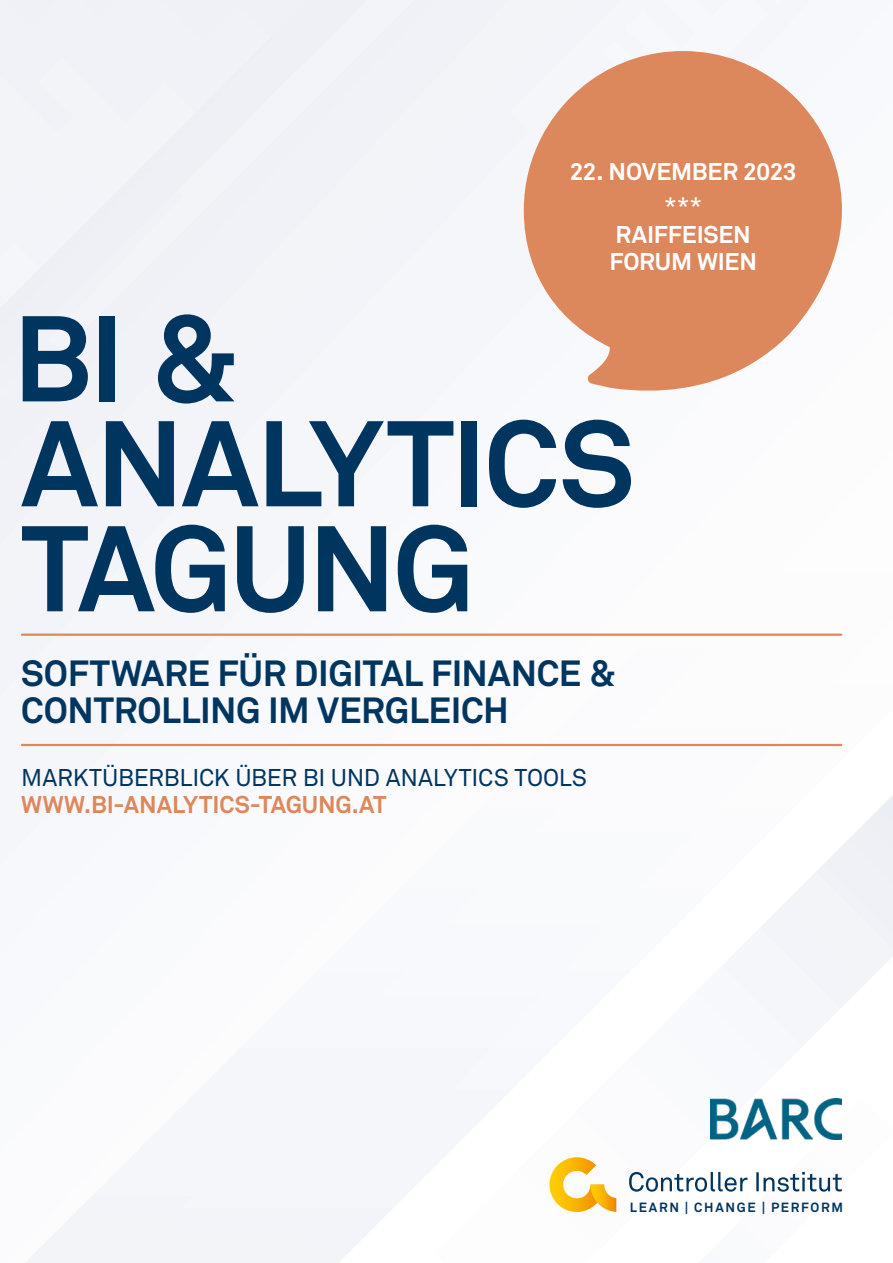
<style>
.page{position:relative;width:893px;height:1263px;background:#fff}
.page>*{position:absolute;margin:0;border:0;box-sizing:border-box;transform-origin:0 0}
.t1{font:700 120px/105px "Akkurat Pro";letter-spacing:-.025em;color:#003560}
.t2{font:700 36px/37.5px "Akkurat Pro";letter-spacing:-.01em;color:#003560}
.t3{font:24px "Akkurat Pro";letter-spacing:-.015em;color:#003560}
.t4{font:700 24px/27px "Akkurat Pro";letter-spacing:-.01em;color:#fff}
.t5{font:700 24px "Akkurat Pro";letter-spacing:-.005em;color:#dd885c}
.t6{font:24px "Akkurat Pro";color:#fff}
.t7{font:700 13.2px "Akkurat Pro";letter-spacing:.125em;color:#003560}
</style>
<div class="page">
<img style="left:0;top:0;width:893px;height:1263px">
<svg style="left:629px;top:1172px;width:213px;height:20px"></svg>
<svg style="left:549px;top:1157px;width:67px;height:55px"></svg>
<hr style="left:22px;top:633px;width:819px;height:3px;background:#dd885c">
<hr style="left:22px;top:744px;width:819px;height:2px;background:#dd885c">
<svg style="left:524px;top:51px;width:318px;height:343px;fill:#dd885c"></svg>
<img style="left:711px;top:1098px;width:131px;height:42px">
<p class="t4" style="left:570px;top:158px;width:228px">22. NOVEMBER 2023</p>
<p class="t6" style="left:664px;top:192px;width:40px">***</p>
<p class="t4" style="left:609px;top:221px;width:149px">RAIFFEISEN<br>FORUM WIEN</p>
<h1 class="t1" style="left:13px;top:308px;width:624px">BI &amp;<br>ANALYTICS<br>TAGUNG</h1>
<p class="t2" style="left:21px;top:655px;width:596px">SOFTWARE FÜR DIGITAL FINANCE &amp;<br>CONTROLLING IM VERGLEICH</p>
<p class="t3" style="left:21px;top:764px;width:567px">MARKTÜBERBLICK ÜBER BI UND ANALYTICS TOOLS</p>
<p class="t5" style="left:21px;top:790px;width:367px">WWW.BI-ANALYTICS-TAGUNG.AT</p>
<p class="t7" style="left:630px;top:1199px;width:215px">LEARN | CHANGE | PERFORM</p>
</div>
